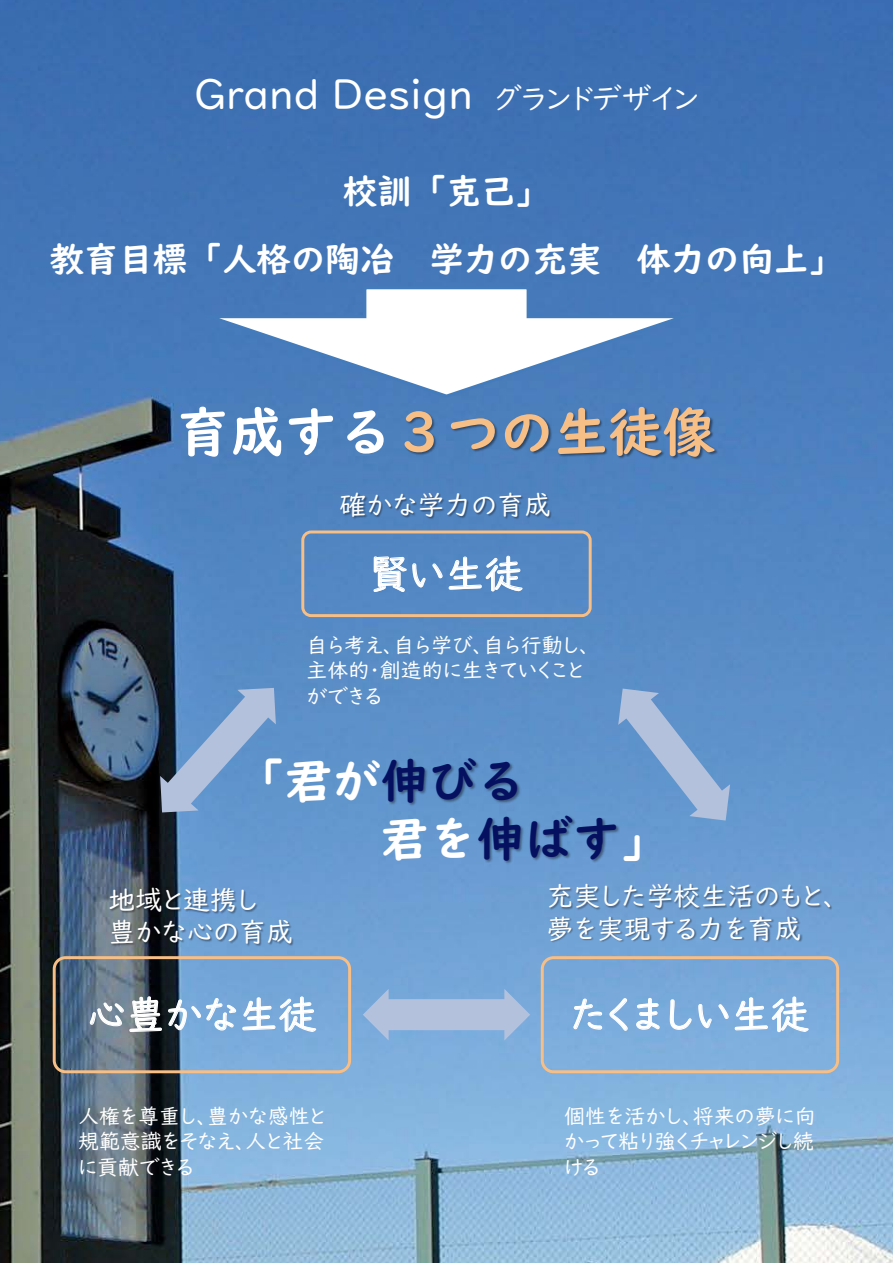
<style>
.page{position:relative;width:893px;height:1263px;background:#fff}
.page>*{position:absolute;margin:0;border:0;box-sizing:border-box;transform-origin:0 0}
.t1{font:54px "UD Digi Kyokasho NP B";color:#f7be85}
.t2{font:48px/57.6px "UD Digi Kyokasho NP B";color:#fff}
.t3{font:42px "UD Digi Kyokasho NK R";color:#fff}
.t4{font:39px "UD Digi Kyokasho NK R";color:#fff}
.t5{font:34.5px "UD Digi Kyokasho NP B";color:#fff}
.t6{font:27px/32.4px "UD Digi Kyokasho NK R";color:#fff}
.t7{font:21px/25.2px "UD Digi Kyokasho NK R";color:#fff;text-align:justify}
.s1{font-size:30px}
.s2{color:#fff}
.s3{color:#061061}
</style>
<div class="page">
<img style="left:0;top:0;width:893px;height:1263px">
<img style="left:350px;top:739px;width:209px;height:108px">
<img style="left:446px;top:797px;width:202px;height:107px">
<svg style="left:206px;top:285px;width:495px;height:114px"></svg>
<img style="left:359px;top:386px;width:162px;height:95px">
<img style="left:521px;top:386px;width:232px;height:119px">
<img style="left:322px;top:481px;width:27px;height:61px">
<img style="left:349px;top:481px;width:222px;height:61px">
<img style="left:529px;top:872px;width:322px;height:61px">
<img style="left:529px;top:904px;width:292px;height:62px">
<img style="left:91px;top:876px;width:187px;height:32px">
<img style="left:91px;top:908px;width:222px;height:53px">
<div style="left:301px;top:530px;width:291px;height:87px;border:3px solid #f7be85;border-radius:8px"></div>
<svg style="left:373px;top:555px;width:150px;height:38px;background:#77a0cf"></svg>
<svg style="left:618px;top:688px;width:112px;height:132px;background:#7ba2d1"></svg>
<div style="left:541px;top:956px;width:298px;height:117px;border:3px solid #f7be85;border-radius:11px"></div>
<div style="left:53px;top:956px;width:298px;height:117px;border:3px solid #f7be85;border-radius:11px"></div>
<svg style="left:573px;top:998px;width:30px;height:32px"></svg>
<svg style="left:609px;top:997px;width:19px;height:34px"></svg>
<svg style="left:635px;top:997px;width:25px;height:33px"></svg>
<svg style="left:669px;top:999px;width:23px;height:31px"></svg>
<svg style="left:698px;top:996px;width:111px;height:37px;background:#91b9e2"></svg>
<svg style="left:363px;top:989px;width:167px;height:51px;background:#9ab7db"></svg>
<svg style="left:89px;top:961px;width:228px;height:72px;background:#7393b2"></svg>
<svg style="left:160px;top:688px;width:116px;height:124px;background:#7295bf"></svg>
<h3 class="t3" style="left:194px;top:71px;width:506px">Grand Design <span class="s1">グランドデザイン</span></h3>
<h3 class="t5" style="left:343px;top:170px;width:208px">校訓「克己」</h3>
<h3 class="t5" style="left:50px;top:239px;width:795px">教育目標「人格の陶冶 学力の充実 体力の向上」</h3>
<h1 class="t1" style="left:176px;top:400px;width:542px"><span class="s2">育成する</span>３つの生徒像</h1>
<p class="t6" style="left:339px;top:489px;width:213px">確かな学力の育成</p>
<h3 class="t4" style="left:370px;top:552px;width:155px">賢い生徒</h3>
<p class="t7" style="left:306px;top:633px;width:285px;text-align:left">自ら考え、自ら学び、自ら行動し、主体的・創造的に生きていくことができる</p>
<h2 class="t2" style="left:381px;top:753px;width:289px;text-indent:-144px">「君が<span class="s3">伸びる<br></span>君を<span class="s3">伸ばす</span>」</h2>
<p class="t6" style="left:108px;top:884px;width:186px">地域と連携し<br>豊かな心の育成</p>
<p class="t6" style="left:546px;top:880px;width:291px">充実した学校生活のもと、夢を実現する力を育成</p>
<h3 class="t4" style="left:87px;top:992px;width:231px">心豊かな生徒</h3>
<h3 class="t4" style="left:571px;top:992px;width:240px">たくましい生徒</h3>
<p class="t7" style="left:78px;top:1104px;width:249px">人権を尊重し、豊かな感性と規範意識をそなえ、人と社会に貢献できる</p>
<p class="t7" style="left:564px;top:1104px;width:253px">個性を活かし、将来の夢に向かって粘り強くチャレンジし続ける</p>
</div>
